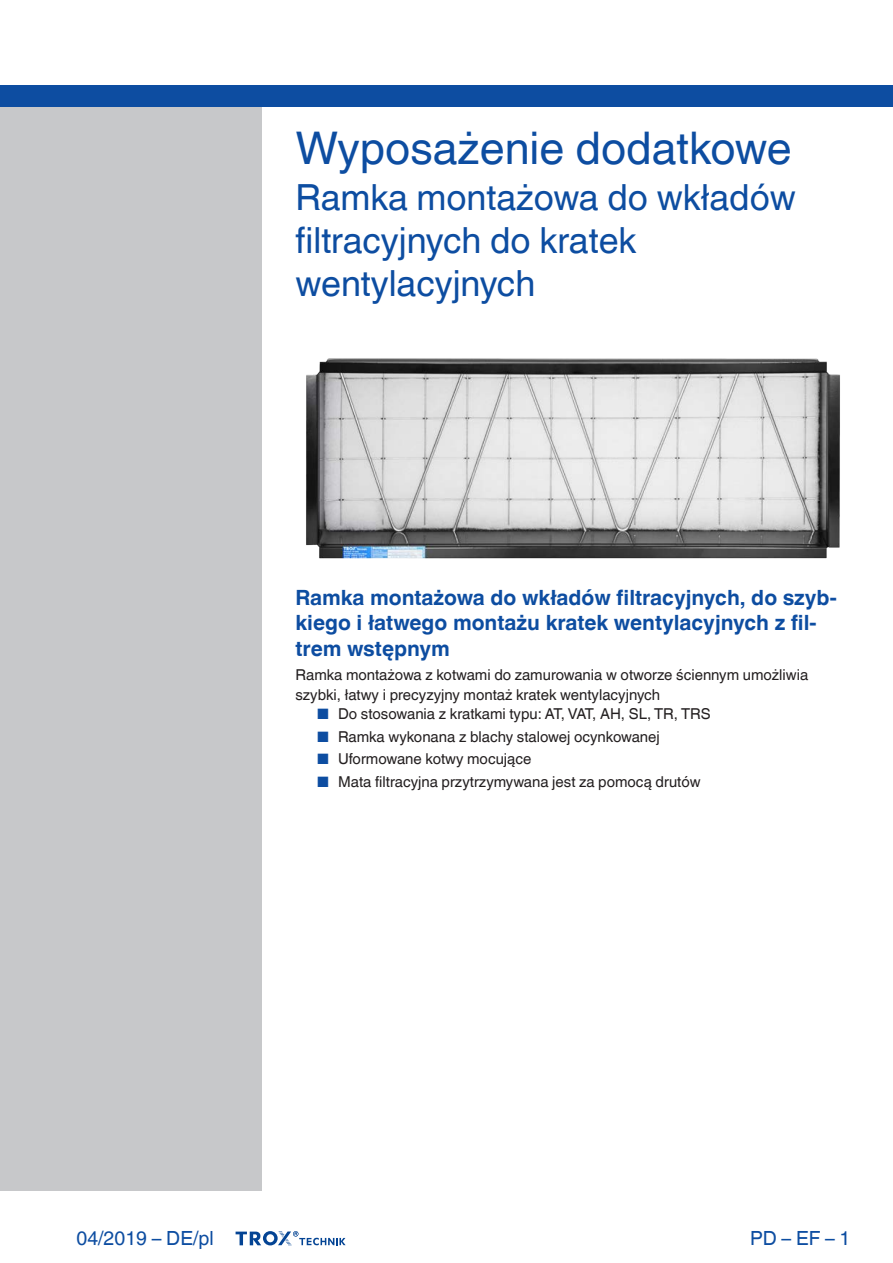
<style>
.page{position:relative;width:893px;height:1263px;background:#fff}
.page>*{position:absolute;margin:0;border:0;box-sizing:border-box;transform-origin:0 0}
.leaflet_head1{font:45px "TROX Helvetica";color:#0d4da1}
.Standard_oben_links{font:36px/43.2px "TROX Helvetica";color:#0d4da1}
.leaflet_intro_descr{font:700 21px/25.5px "TROX Helvetica";color:#0d4da1}
.country{font:19.5px "TROX Helvetica";color:#0d4da1}
.pagina_li-re{font:19.5px "TROX Helvetica";color:#0d4da1}
.leaflet_intro_descr-2{font:15px/19.5px "TROX Helvetica";color:#231f20}
.s1{color:#0d4da1}
</style>
<div class="page">
<div style="left:0;top:106px;width:261px;height:1084px;background:#c7c8ca"></div>
<div style="left:0;top:85px;width:893px;height:21px;background:#0d4da1"></div>
<svg style="left:236px;top:1231px;width:110px;height:15px"></svg>
<img style="left:306px;top:358px;width:534px;height:201px">
<p class="leaflet_head1" style="left:296px;top:122px;width:498px">Wyposażenie dodatkowe</p>
<p class="Standard_oben_links" style="left:296px;top:175px;width:502px">Ramka montażowa do wkładów filtracyjnych do kratek wentylacyjnych</p>
<p class="leaflet_intro_descr" style="left:296px;top:585px;width:543px">Ramka montażowa do wkładów filtracyjnych, do szyb&shy;kiego i łatwego montażu kratek wentylacyjnych z fil&shy;trem wstępnym</p>
<p class="leaflet_intro_descr-2" style="left:296px;top:665px;width:514px">Ramka montażowa z kotwami do zamurowania w otworze ściennym umożliwia szybki, łatwy i precyzyjny montaż kratek wentylacyjnych</p>
<p class="leaflet_intro_descr-2" style="left:317px;top:704px;width:395px"><span class="s1">■</span> Do stosowania z kratkami typu: AT, VAT, AH, SL, TR, TRS</p>
<p class="leaflet_intro_descr-2" style="left:317px;top:727px;width:345px"><span class="s1">■</span> Ramka wykonana z blachy stalowej ocynkowanej</p>
<p class="leaflet_intro_descr-2" style="left:317px;top:749px;width:216px"><span class="s1">■</span> Uformowane kotwy mocujące</p>
<p class="leaflet_intro_descr-2" style="left:317px;top:772px;width:385px"><span class="s1">■</span> Mata filtracyjna przytrzymywana jest za pomocą drutów</p>
<p class="country" style="left:77px;top:1227px;width:139px">04/2019 – DE/pl</p>
<p class="pagina_li-re" style="left:750px;top:1227px;width:102px">PD – EF – 1</p>
</div>
